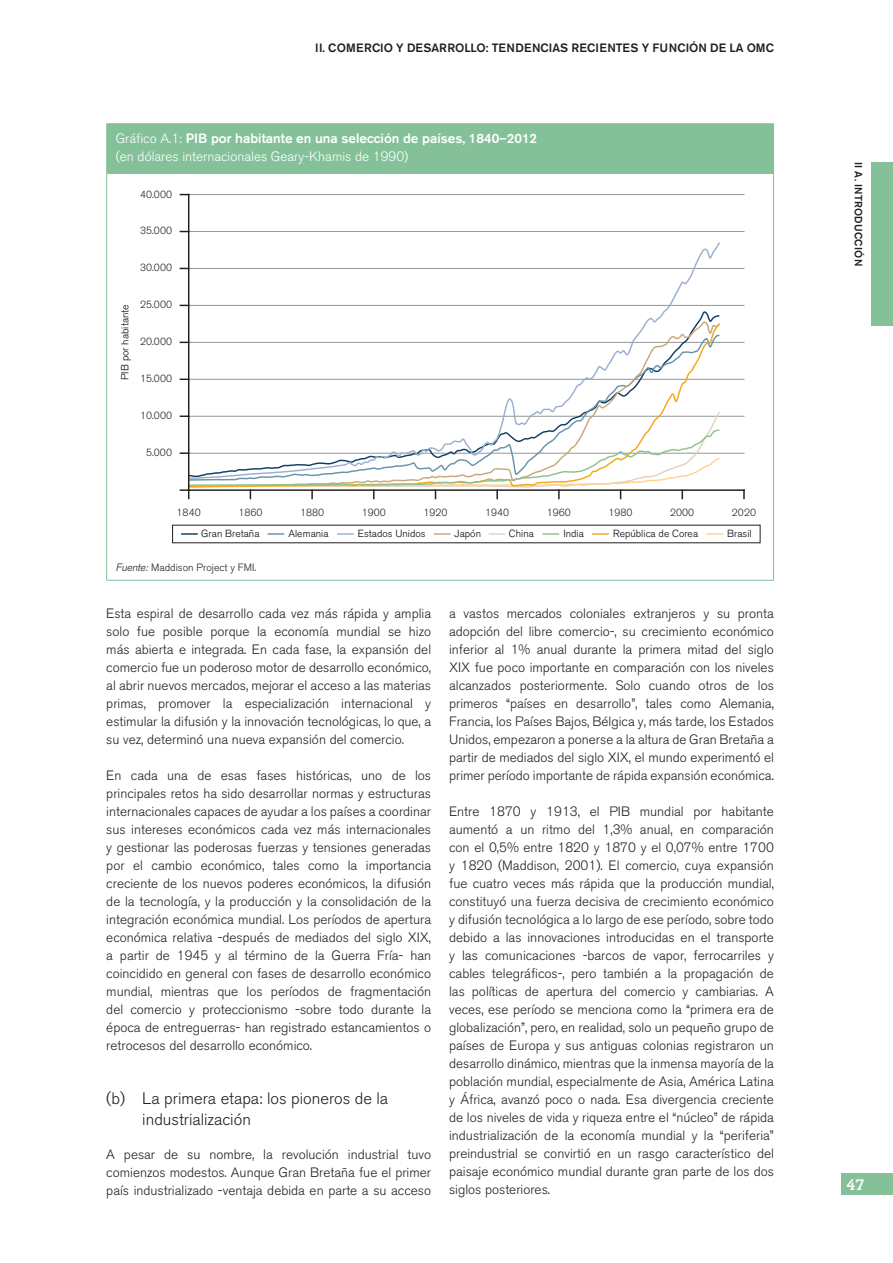
<style>
.page{position:relative;width:893px;height:1263px;background:#fff}
.page>*{position:absolute;margin:0;border:0;box-sizing:border-box;transform-origin:0 0}
.t1{font:300 16.5px/21px "Akzidenz Grotesk BE";color:#231f20}
.t2{font:15px "Calvert MT Std";color:#fff}
.t3{font:300 13.5px/18px "Akzidenz Grotesk BE";color:#231f20;text-align:justify}
.t4{font:300 13.5px/18px "Akzidenz Grotesk BE";color:#fff}
.t5{font:500 12px "Akzidenz Grotesk BE";color:#231f20}
.t6{font:300 10.5px "Akzidenz Grotesk BE";color:#231f20}
.t7{font:500 10.5px "Akzidenz Grotesk BE";letter-spacing:.03em;color:#231f20}
.t8{font:300 10.35px "Akzidenz Grotesk BE";color:#231f20}
.t9{font:300 10.35px "Akzidenz Grotesk BE";letter-spacing:.005em;color:#030404}
.s1{font-weight:500}
.s2{font-family:"Akzidenz Grotesk";font-style:italic}
</style>
<div class="page">
<div style="left:842px;top:1174px;width:51px;height:21px;background:#84c199"></div>
<div style="left:872px;top:162px;width:21px;height:164px;background:#84c199"></div>
<div style="left:107px;top:124px;width:666px;height:49px;background:#84c199"></div>
<hr style="left:106px;top:173px;width:668px;height:1px;background:#84c199">
<hr style="left:106px;top:123px;width:668px;height:1px;background:#84c199">
<hr style="left:106px;top:124px;width:1px;height:49px;background:#84c199">
<hr style="left:773px;top:124px;width:1px;height:49px;background:#84c199">
<hr style="left:106px;top:174px;width:1px;height:387px;background:#84c199">
<hr style="left:773px;top:174px;width:1px;height:387px;background:#84c199">
<svg style="left:106px;top:561px;width:1px;height:19px"></svg>
<svg style="left:773px;top:561px;width:1px;height:19px"></svg>
<hr style="left:106px;top:580px;width:668px;height:1px;background:#84c199">
<hr style="left:189px;top:194px;width:555px;height:1px;background:#939698">
<hr style="left:189px;top:231px;width:555px;height:1px;background:#939698">
<hr style="left:189px;top:268px;width:555px;height:1px;background:#939698">
<hr style="left:189px;top:305px;width:555px;height:1px;background:#939698">
<hr style="left:189px;top:342px;width:555px;height:1px;background:#939698">
<hr style="left:189px;top:379px;width:555px;height:1px;background:#939698">
<hr style="left:189px;top:416px;width:555px;height:1px;background:#939698">
<hr style="left:189px;top:453px;width:555px;height:1px;background:#939698">
<hr style="left:189px;top:489px;width:555px;height:2px;background:#231f20">
<svg style="left:743px;top:490px;width:2px;height:8px"></svg>
<svg style="left:187px;top:322px;width:534px;height:88px"></svg>
<svg style="left:180px;top:410px;width:541px;height:88px"></svg>
<svg style="left:181px;top:533px;width:17px;height:2px"></svg>
<svg style="left:268px;top:533px;width:16px;height:2px"></svg>
<svg style="left:337px;top:533px;width:17px;height:2px"></svg>
<svg style="left:434px;top:533px;width:16px;height:2px"></svg>
<svg style="left:489px;top:533px;width:16px;height:2px"></svg>
<svg style="left:542px;top:533px;width:17px;height:2px"></svg>
<svg style="left:592px;top:533px;width:17px;height:2px"></svg>
<svg style="left:706px;top:533px;width:17px;height:2px"></svg>
<hr style="left:188px;top:195px;width:1px;height:295px;background:#231f20">
<p class="t5" style="left:315px;top:44px;width:460px">II. COMERCIO Y DESARROLLO: TENDENCIAS RECIENTES Y FUNCIÓN DE LA OMC</p>
<p class="t4" style="left:116px;top:131px;width:423px">Gráfico A.1: <span class="s1">PIB por habitante en una selección de países, 1840–2012 </span>(en dólares internacionales Geary-Khamis de 1990)</p>
<p class="t8" style="left:140px;top:190px;width:33px">40.000</p>
<p class="t8" style="left:140px;top:227px;width:33px">35.000</p>
<p class="t8" style="left:140px;top:264px;width:33px">30.000</p>
<p class="t9" style="left:121px;top:380px;width:77px;rotate:-90deg">PIB por habitante</p>
<p class="t8" style="left:140px;top:301px;width:33px">25.000</p>
<p class="t8" style="left:140px;top:338px;width:33px">20.000</p>
<p class="t8" style="left:140px;top:375px;width:33px">15.000</p>
<p class="t8" style="left:140px;top:412px;width:33px">10.000</p>
<p class="t8" style="left:146px;top:449px;width:27px">5.000</p>
<p class="t8" style="left:177px;top:509px;width:26px">1840</p>
<p class="t8" style="left:238px;top:509px;width:26px">1860</p>
<p class="t8" style="left:300px;top:509px;width:26px">1880</p>
<p class="t8" style="left:362px;top:509px;width:26px">1900</p>
<p class="t8" style="left:423px;top:509px;width:26px">1920</p>
<p class="t8" style="left:485px;top:509px;width:26px">1940</p>
<p class="t8" style="left:547px;top:509px;width:26px">1960</p>
<p class="t8" style="left:608px;top:509px;width:26px">1980</p>
<p class="t8" style="left:670px;top:509px;width:26px">2000</p>
<p class="t8" style="left:732px;top:509px;width:26px">2020</p>
<p class="t9" style="left:201px;top:530px;width:60px">Gran Bretaña</p>
<p class="t9" style="left:288px;top:530px;width:42px">Alemania</p>
<p class="t9" style="left:358px;top:530px;width:69px">Estados Unidos</p>
<p class="t9" style="left:455px;top:530px;width:28px">Japón</p>
<p class="t9" style="left:509px;top:530px;width:27px">China</p>
<p class="t9" style="left:563px;top:530px;width:22px">India</p>
<p class="t9" style="left:613px;top:530px;width:87px">República de Corea</p>
<p class="t9" style="left:727px;top:530px;width:26px">Brasil</p>
<p class="t6" style="left:116px;top:564px;width:142px"><span class="s2">Fuente:</span> Maddison Project y FMI.</p>
<p class="t3" style="left:106px;top:606px;width:326px">Esta espiral de desarrollo cada vez más rápida y amplia solo fue posible porque la economía mundial se hizo más abierta e integrada. En cada fase, la expansión del comercio fue un poderoso motor de desarrollo económico, al abrir nuevos mercados, mejorar el acceso a las materias primas, promover la especialización internacional y estimular la difusión y la innovación tecnológicas, lo que, a su vez, determinó una nueva expansión del comercio.</p>
<p class="t3" style="left:106px;top:768px;width:326px">En cada una de esas fases históricas, uno de los principales retos ha sido desarrollar normas y estructuras internacionales capaces de ayudar a los países a coordinar sus intereses económicos cada vez más internacionales y gestionar las poderosas fuerzas y tensiones generadas por el cambio económico, tales como la importancia creciente de los nuevos poderes económicos, la difusión de la tecnología, y la producción y la consolidación de la integración económica mundial. Los períodos de apertura económica relativa -después de mediados del siglo XIX, a partir de 1945 y al término de la Guerra Fría- han coincidido en general con fases de desarrollo económico mundial, mientras que los períodos de fragmentación del comercio y proteccionismo -sobre todo durante la época de entreguerras- han registrado estancamientos o retrocesos del desarrollo económico.</p>
<p class="t1" style="left:142px;top:1090px;width:247px;text-indent:-36px">(b) La primera etapa: los pioneros de la industrialización</p>
<p class="t3" style="left:106px;top:1147px;width:326px">A pesar de su nombre, la revolución industrial tuvo comienzos modestos. Aunque Gran Bretaña fue el primer país industrializado -ventaja debida en parte a su acceso</p>
<p class="t3" style="left:449px;top:606px;width:326px">a vastos mercados coloniales extranjeros y su pronta adopción del libre comercio-, su crecimiento económico inferior al 1% anual durante la primera mitad del siglo XIX fue poco importante en comparación con los niveles alcanzados posteriormente. Solo cuando otros de los primeros “países en desarrollo”, tales como Alemania, Francia, los Países Bajos, Bélgica y, más tarde, los Estados Unidos, empezaron a ponerse a la altura de Gran Bretaña a partir de mediados del siglo XIX, el mundo experimentó el primer período importante de rápida expansión económica.</p>
<p class="t3" style="left:449px;top:804px;width:326px">Entre 1870 y 1913, el PIB mundial por habitante aumentó a un ritmo del 1,3% anual, en comparación con el 0,5% entre 1820 y 1870 y el 0,07% entre 1700 y 1820 (Maddison, 2001). El comercio, cuya expansión fue cuatro veces más rápida que la producción mundial, constituyó una fuerza decisiva de crecimiento económico y difusión tecnológica a lo largo de ese período, sobre todo debido a las innovaciones introducidas en el transporte y las comunicaciones -barcos de vapor, ferrocarriles y cables telegráficos-, pero también a la propagación de las políticas de apertura del comercio y cambiarias. A veces, ese período se menciona como la “primera era de globalización”, pero, en realidad, solo un pequeño grupo de países de Europa y sus antiguas colonias registraron un desarrollo dinámico, mientras que la inmensa mayoría de la población mundial, especialmente de Asia, América Latina y África, avanzó poco o nada. Esa divergencia creciente de los niveles de vida y riqueza entre el “núcleo” de rápida industrialización de la economía mundial y la “periferia” preindustrial se convirtió en un rasgo característico del paisaje económico mundial durante gran parte de los dos siglos posteriores.</p>
<p class="t7" style="left:862px;top:162px;width:106px;rotate:90deg">II A. INTRODUCCIÓN</p>
<p class="t2" style="left:846px;top:1177px;width:19px">47</p>
</div>
